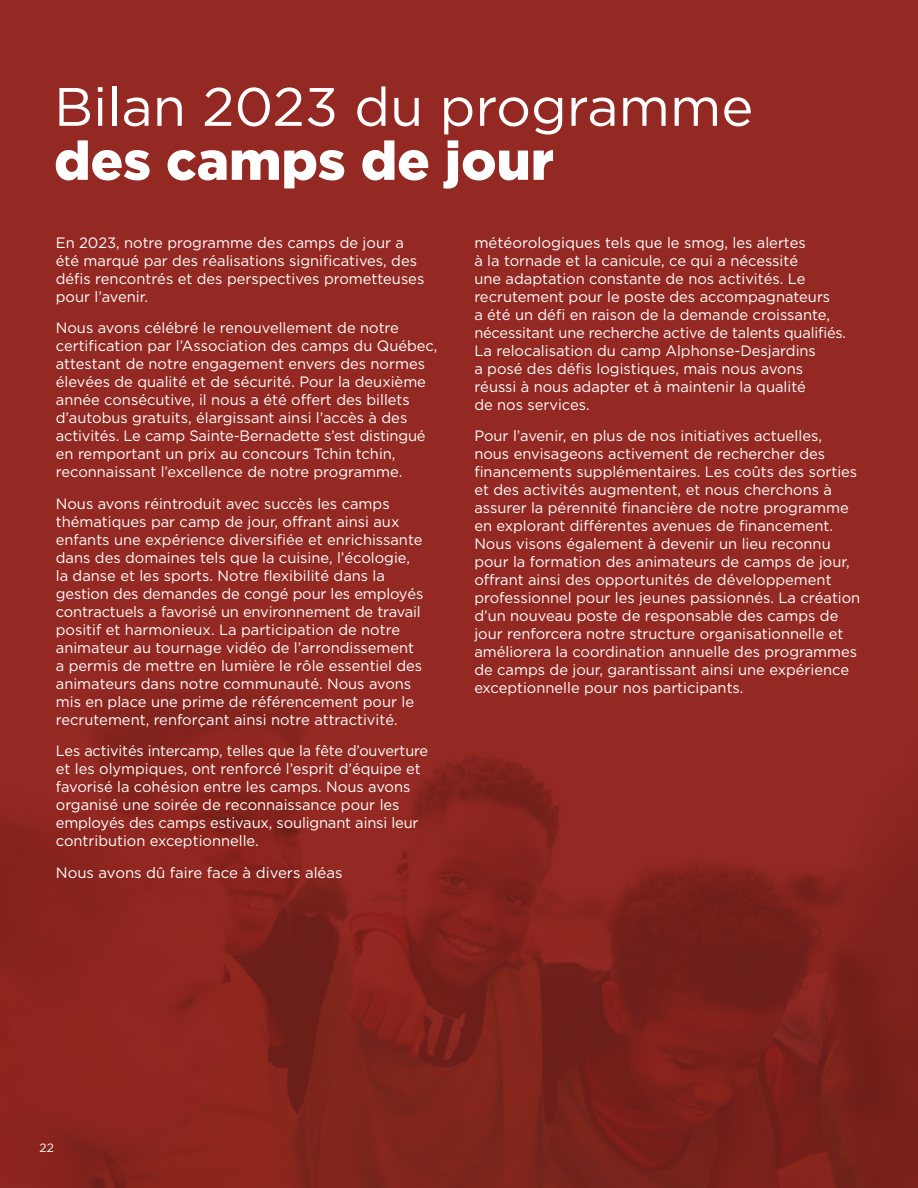
<style>
.page{position:relative;width:918px;height:1188px;background:#942923}
.page>*{position:absolute;margin:0;border:0;box-sizing:border-box;transform-origin:0 0}
.t1{font:54px "Gotham HTF";color:#fff}
.t2{font:900 54px "Gotham HTF";color:#fff}
.t3{font:15px/18px "Gotham HTF";color:#fff}
.t4{font:12px "Gotham";color:#fff}
</style>
<div class="page">
<img style="left:0;top:691px;width:918px;height:497px">
<h1 class="t1" style="left:54px;top:77px;width:701px">Bilan 2023 du programme</h1>
<h1 class="t2" style="left:54px;top:129px;width:501px">des camps de jour</h1>
<p class="t3" style="left:56px;top:233px;width:370px">En 2023, notre programme des camps de jour a été marqué par des réalisations significatives, des défis rencontrés et des perspectives prometteuses pour l’avenir.</p>
<p class="t3" style="left:56px;top:318px;width:383px">Nous avons célébré le renouvellement de notre certification par l’Association des camps du Québec, attestant de notre engagement envers des normes élevées de qualité et de sécurité. Pour la deuxième année consécutive, il nous a été offert des billets d’autobus gratuits, élargissant ainsi l’accès à des activités. Le camp Sainte-Bernadette s’est distingué en remportant un prix au concours Tchin tchin, reconnaissant l’excellence de notre programme.</p>
<p class="t3" style="left:56px;top:494px;width:369px">Nous avons réintroduit avec succès les camps thématiques par camp de jour, offrant ainsi aux enfants une expérience diversifiée et enrichissante dans des domaines tels que la cuisine, l’écologie, la danse et les sports. Notre flexibilité dans la gestion des demandes de congé pour les employés contractuels a favorisé un environnement de travail positif et harmonieux. La participation de notre animateur au tournage vidéo de l’arrondissement a permis de mettre en lumière le rôle essentiel des animateurs dans notre communauté. Nous avons mis en place une prime de référencement pour le recrutement, renforçant ainsi notre attractivité.</p>
<p class="t3" style="left:56px;top:741px;width:374px">Les activités intercamp, telles que la fête d’ouverture et les olympiques, ont renforcé l’esprit d’équipe et favorisé la cohésion entre les camps. Nous avons organisé une soirée de reconnaissance pour les employés des camps estivaux, soulignant ainsi leur contribution exceptionnelle.</p>
<p class="t3" style="left:56px;top:863px;width:288px">Nous avons dû faire face à divers aléas</p>
<p class="t3" style="left:474px;top:233px;width:373px">météorologiques tels que le smog, les alertes<br>à la tornade et la canicule, ce qui a nécessité<br>une adaptation constante de nos activités. Le recrutement pour le poste des accompagnateurs<br>a été un défi en raison de la demande croissante, nécessitant une recherche active de talents qualifiés.<br>La relocalisation du camp Alphonse-Desjardins<br>a posé des défis logistiques, mais nous avons réussi à nous adapter et à maintenir la qualité<br>de nos services.</p>
<p class="t3" style="left:474px;top:426px;width:388px">Pour l’avenir, en plus de nos initiatives actuelles, nous envisageons activement de rechercher des financements supplémentaires. Les coûts des sorties et des activités augmentent, et nous cherchons à assurer la pérennité financière de notre programme en explorant différentes avenues de financement.<br>Nous visons également à devenir un lieu reconnu pour la formation des animateurs de camps de jour, offrant ainsi des opportunités de développement professionnel pour les jeunes passionnés. La création d’un nouveau poste de responsable des camps de jour renforcera notre structure organisationnelle et améliorera la coordination annuelle des programmes de camps de jour, garantissant ainsi une expérience exceptionnelle pour nos participants.</p>
<p class="t4" style="left:40px;top:1140px;width:16px">22</p>
</div>
